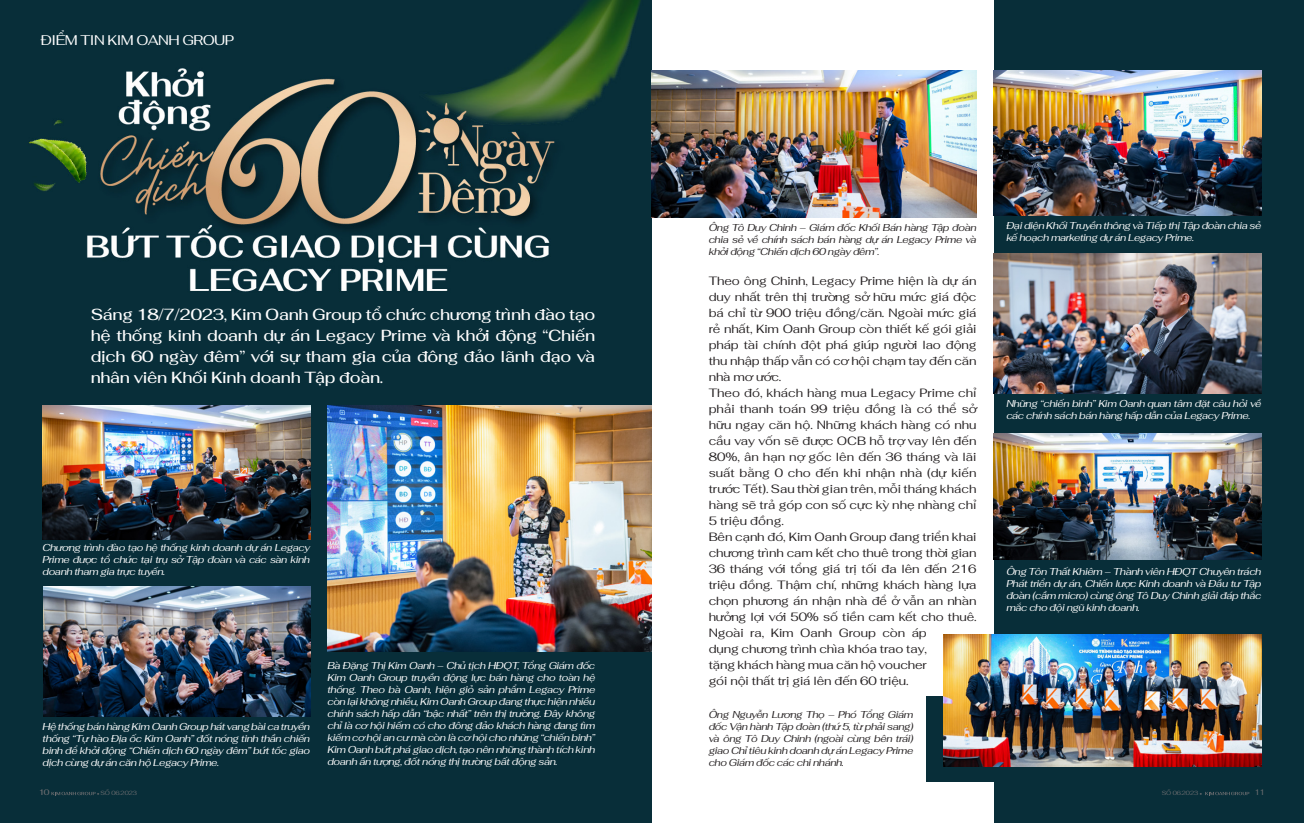
<style>
.page{position:relative;width:1304px;height:823px;background:#fff}
.page>*{position:absolute;margin:0;border:0;box-sizing:border-box;transform-origin:0 0}
.t1{font:500 16px/21px "Fahkwang";letter-spacing:-.02em;color:#fff;text-align:justify}
.chuyen_de{font:14px "Fahkwang";letter-spacing:-.04em;color:#fff}
.t2{font:12px/16px "Fahkwang";letter-spacing:-.01em;color:#231f20;text-align:justify}
.t3{font:italic 10px/12px "Fahkwang";letter-spacing:-.04em;color:#fff;text-align:justify}
.t4{font:italic 10px/12px "Fahkwang";letter-spacing:-.04em;color:#231f20;text-align:justify}
.t5{font:500 8px "Fahkwang";color:#6c6d70}
.t6{font:8px "Fahkwang";color:#6c6d70}
.t7{font:6px "Fahkwang";letter-spacing:-.02em;color:#6c6d70}
</style>
<div class="page">
<img style="left:0;top:0;width:1304px;height:822px">
<div style="left:652px;top:0;width:342px;height:822px;background:#fff"></div>
<img style="left:43px;top:405px;width:267px;height:134px">
<img style="left:43px;top:586px;width:267px;height:130px">
<img style="left:327px;top:405px;width:325px;height:246px">
<img style="left:994px;top:71px;width:267px;height:144px">
<img style="left:993px;top:254px;width:268px;height:139px">
<img style="left:993px;top:433px;width:268px;height:126px">
<img style="left:652px;top:71px;width:325px;height:146px">
<div style="left:926px;top:696px;width:120px;height:85px;background:#082e39"></div>
<img style="left:944px;top:634px;width:317px;height:131px">
<svg style="left:51px;top:791px;width:45px;height:3px"></svg>
<svg style="left:1205px;top:791px;width:44px;height:3px"></svg>
<p class="chuyen_de" style="left:41px;top:28px;width:195px">ĐIỂM TIN KIM OANH GROUP</p>
<p class="t1" style="left:91px;top:303px;width:506px">Sáng 18/7/2023, Kim Oanh Group tổ chức chương trình đào tạo hệ thống kinh doanh dự án Legacy Prime và khởi động “Chiến dịch 60 ngày đêm” với sự tham gia của đông đảo lãnh đạo và nhân viên Khối Kinh doanh Tập đoàn.</p>
<p class="t3" style="left:43px;top:541px;width:269px">Chương trình đào tạo hệ thống kinh doanh dự án Legacy Prime được tổ chức tại trụ sở Tập đoàn và các sàn kinh doanh tham gia trực tuyến.</p>
<p class="t3" style="left:43px;top:719px;width:269px">Hệ thống bán hàng Kim Oanh Group hát vang bài ca truyền thống “Tự hào Địa ốc Kim Oanh” đốt nóng tinh thần chiến binh để khởi động “Chiến dịch 60 ngày đêm” bứt tốc giao dịch cùng dự án căn hộ Legacy Prime.</p>
<p class="t3" style="left:327px;top:659px;width:269px">Bà Đặng Thị Kim Oanh – Chủ tịch HĐQT, Tổng Giám đốc Kim Oanh Group truyền động lực bán hàng cho toàn hệ thống. Theo bà Oanh, hiện giỏ sản phẩm Legacy Prime còn lại không nhiều, Kim Oanh Group đang thực hiện nhiều chính sách hấp dẫn “bậc nhất” trên thị trường. Đây không chỉ là cơ hội hiếm có cho đông đảo khách hàng đang tìm kiếm cơ hội an cư mà còn là cơ hội cho những “chiến binh” Kim Oanh bứt phá giao dịch, tạo nên những thành tích kinh doanh ấn tượng, đốt nóng thị trường bất động sản.</p>
<p class="t4" style="left:709px;top:221px;width:269px">Ông Tô Duy Chinh – Giám đốc Khối Bán hàng Tập đoàn chia sẻ về chính sách bán hàng dự án Legacy Prime và khởi động “Chiến dịch 60 ngày đêm”.</p>
<p class="t3" style="left:1006px;top:219px;width:257px">Đại diện Khối Truyền thông và Tiếp thị Tập đoàn chia sẻ kế hoạch marketing dự án Legacy Prime.</p>
<p class="t2" style="left:709px;top:272px;width:269px">Theo ông Chinh, Legacy Prime hiện là dự án duy nhất trên thị trường sở hữu mức giá độc bá chỉ từ 900 triệu đồng/căn. Ngoài mức giá rẻ nhất, Kim Oanh Group còn thiết kế gói giải pháp tài chính đột phá giúp người lao động thu nhập thấp vẫn có cơ hội chạm tay đến căn nhà mơ ước.</p>
<p class="t2" style="left:709px;top:384px;width:269px">Theo đó, khách hàng mua Legacy Prime chỉ phải thanh toán 99 triệu đồng là có thể sở hữu ngay căn hộ. Những khách hàng có nhu cầu vay vốn sẽ được OCB hỗ trợ vay lên đến 80%, ân hạn nợ gốc lên đến 36 tháng và lãi suất bằng 0 cho đến khi nhận nhà (dự kiến trước Tết). Sau thời gian trên, mỗi tháng khách hàng sẽ trả góp con số cực kỳ nhẹ nhàng chỉ 5 triệu đồng.</p>
<p class="t2" style="left:709px;top:528px;width:269px;text-align:left">Bên cạnh đó, Kim Oanh Group đang triển khai chương trình cam kết cho thuê trong thời gian 36 tháng với tổng giá trị tối đa lên đến 216 triệu đồng. Thậm chí, những khách hàng lựa chọn phương án nhận nhà để ở vẫn an nhàn hưởng lợi với 50% số tiền cam kết cho thuê.<br>Ngoài ra, Kim Oanh Group còn áp<br>dụng chương trình chìa khóa trao tay,<br>tặng khách hàng mua căn hộ voucher<br>gói nội thất trị giá lên đến 60 triệu.</p>
<p class="t4" style="left:709px;top:708px;width:206px">Ông Nguyễn Lương Thọ – Phó Tổng Giám đốc Vận hành Tập đoàn (thứ 5, từ phải sang) và ông Tô Duy Chinh (ngoài cùng bên trái) giao Chỉ tiêu kinh doanh dự án Legacy Prime cho Giám đốc các chi nhánh.</p>
<p class="t3" style="left:1006px;top:396px;width:257px">Những “chiến binh” Kim Oanh quan tâm đặt câu hỏi về các chính sách bán hàng hấp dẫn của Legacy Prime.</p>
<p class="t3" style="left:1006px;top:565px;width:257px">Ông Tôn Thất Khiêm – Thành viên HĐQT Chuyên trách Phát triển dự án, Chiến lược Kinh doanh và Đầu tư Tập đoàn (cầm micro) cùng ông Tô Duy Chinh giải đáp thắc mắc cho đội ngũ kinh doanh.</p>
<p class="t5" style="left:39px;top:784px;width:12px">10</p>
<p class="t7" style="left:97px;top:787px;width:41px">● SỐ 06.2023</p>
<p class="t7" style="left:1162px;top:787px;width:42px">SỐ 06.2023 ●</p>
<p class="t6" style="left:1254px;top:785px;width:12px">11</p>
</div>
